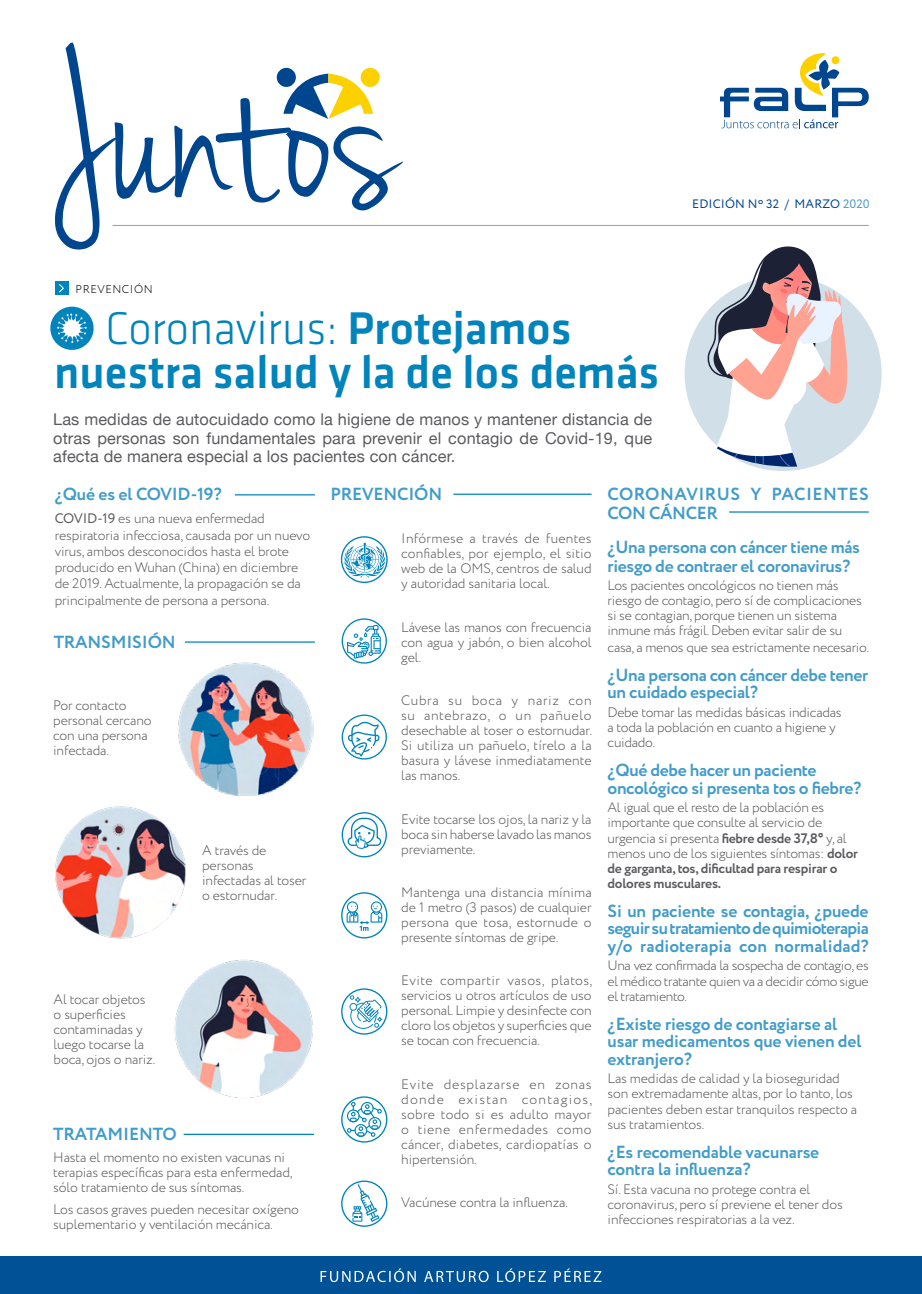
<style>
.page{position:relative;width:922px;height:1294px;background:#fff}
.page>*{position:absolute;margin:0;border:0;box-sizing:border-box;transform-origin:0 0}
.t1{font:500 47.5px/43.8px "Klavika";color:#0084bb}
.t2{font:700 17.5px/17.5px "Circe";letter-spacing:-.02em;color:#419cca}
.t3{font:700 17.5px/18.8px "Circe";letter-spacing:.025em;color:#419cca}
.t4{font:16.25px/18.8px "Helvetica Neue";letter-spacing:.01em;color:#5b5b5f;text-align:justify}
.t5{font:300 13.75px/15px "Circe";letter-spacing:-.01em;color:#5b5b5f}
.t6{font:12.25px "Circe";letter-spacing:.01em;color:#00468e}
.t7{font:300 11.25px "Circe";letter-spacing:.05em;color:#000}
.s1{font-weight:300}
.s2{color:#4e98cb}
.s3{font-weight:400}
.s4{font-weight:700}
</style>
<div class="page">
<svg style="left:720px;top:53px;width:148px;height:75px"></svg>
<svg style="left:55px;top:42px;width:348px;height:207px"></svg>
<hr style="left:112px;top:225px;width:756px;height:1px;background:#9c9ba0">
<div style="left:0;top:1256px;width:921px;height:37px;background:#005195"></div>
<svg style="left:320px;top:1268px;width:281px;height:13px"></svg>
<div style="left:684px;top:276px;width:197px;height:195px;background:#d1dfe9;border-radius:50%"></div>
<div style="left:50px;top:306px;width:44px;height:44px;background:#0084bb;border-radius:50%"></div>
<svg style="left:55px;top:281px;width:13px;height:14px"></svg>
<svg style="left:57px;top:313px;width:30px;height:30px"></svg>
<hr style="left:183px;top:1133px;width:131px;height:1px;background:#0084bb">
<hr style="left:235px;top:494px;width:80px;height:1px;background:#0084bb">
<hr style="left:453px;top:493px;width:138px;height:2px;background:#0084bb">
<svg style="left:341px;top:536px;width:46px;height:47px"></svg>
<svg style="left:341px;top:618px;width:46px;height:45px"></svg>
<svg style="left:341px;top:714px;width:46px;height:45px"></svg>
<svg style="left:341px;top:812px;width:46px;height:45px"></svg>
<svg style="left:341px;top:892px;width:46px;height:46px"></svg>
<svg style="left:341px;top:988px;width:46px;height:46px"></svg>
<svg style="left:341px;top:1096px;width:46px;height:46px"></svg>
<svg style="left:341px;top:1180px;width:46px;height:46px"></svg>
<svg style="left:699px;top:246px;width:155px;height:220px"></svg>
<hr style="left:729px;top:511px;width:139px;height:1px;background:#0084bb">
<img style="left:178px;top:662px;width:135px;height:133px">
<hr style="left:185px;top:641px;width:130px;height:1px;background:#0084bb">
<img style="left:55px;top:806px;width:131px;height:132px">
<img style="left:174px;top:959px;width:139px;height:139px">
<p class="t7" style="left:75px;top:281px;width:79px">PREVENCIÓN</p>
<h1 class="t1" style="left:54px;top:307px;width:606px;text-indent:51px"><span class="s1">Coronavirus:</span> Protejamos nuestra salud y la de los demás</h1>
<p class="t4" style="left:53px;top:411px;width:600px">Las medidas de autocuidado como la higiene de manos y mantener distancia de otras personas son fundamentales para prevenir el contagio de Covid-19, que afecta de manera especial a los pacientes con cáncer.</p>
<p class="t6" style="left:692px;top:195px;width:179px">EDICIÓN Nº 32 / MARZO <span class="s2">2020</span></p>
<p class="t2" style="left:55px;top:486px;width:168px">¿Qué es el COVID-19?</p>
<p class="t5" style="left:55px;top:511px;width:257px;line-height:16.2px"><span class="s3">COVID-19</span> es una nueva enfermedad respiratoria infecciosa, causada por un nuevo virus, ambos desconocidos hasta el brote producido en Wuhan (China) en diciembre de 2019. Actualmente, la propagación se da principalmente de persona a persona.</p>
<p class="t2" style="left:54px;top:633px;width:123px">TRANSMISIÓN</p>
<p class="t5" style="left:53px;top:698px;width:100px">Por contacto personal cercano con una persona infectada.</p>
<p class="t5" style="left:54px;top:991px;width:103px">Al tocar objetos o superficies contaminadas y luego tocarse la boca, ojos o nariz.</p>
<p class="t5" style="left:202px;top:843px;width:106px">A través de personas infectadas al toser o estornudar.</p>
<p class="t2" style="left:53px;top:1126px;width:125px">TRATAMIENTO</p>
<p class="t5" style="left:53px;top:1150px;width:241px">Hasta el momento no existen vacunas ni terapias específicas para esta enfermedad, sólo tratamiento de sus síntomas.</p>
<p class="t5" style="left:53px;top:1202px;width:247px">Los casos graves pueden necesitar oxígeno suplementario y ventilación mecánica.</p>
<p class="t2" style="left:330px;top:486px;width:113px">PREVENCIÓN</p>
<p class="t5" style="left:401px;top:531px;width:192px;text-align:justify">Infórmese a través de fuentes confiables, por ejemplo, el sitio web de la OMS, centros de salud y autoridad sanitaria local.</p>
<p class="t5" style="left:401px;top:620px;width:192px;text-align:justify">Lávese las manos con frecuencia con agua y jabón, o bien alcohol gel.</p>
<p class="t5" style="left:401px;top:693px;width:192px;text-align:justify">Cubra su boca y nariz con su antebrazo, o un pañuelo desechable al toser o estornudar.<br>Si utiliza un pañuelo, tírelo a la basura y lávese inmediatamente las manos.</p>
<p class="t5" style="left:401px;top:811px;width:192px;text-align:justify">Evite tocarse los ojos, la nariz y la boca sin haberse lavado las manos previamente.</p>
<p class="t5" style="left:401px;top:885px;width:192px;text-align:justify">Mantenga una distancia mínima de 1 metro (3 pasos) de cualquier persona que tosa, estornude o presente síntomas de gripe.</p>
<p class="t5" style="left:401px;top:973px;width:192px;text-align:justify">Evite compartir vasos, platos, servicios u otros artículos de uso personal. Limpie y desinfecte con cloro los objetos y superficies que se tocan con frecuencia.</p>
<p class="t5" style="left:401px;top:1076px;width:192px;text-align:justify">Evite desplazarse en zonas donde existan contagios, sobre todo si es adulto mayor o tiene enfermedades como cáncer, diabetes, cardiopatías o hipertensión.</p>
<p class="t5" style="left:401px;top:1195px;width:168px">Vacúnese contra la influenza.</p>
<p class="t3" style="left:607px;top:485px;width:262px">CORONAVIRUS Y PACIENTES<br>CON CÁNCER</p>
<p class="t2" style="left:607px;top:538px;width:254px;line-height:18.8px">¿Una persona con cáncer tiene más riesgo de contraer el coronavirus?</p>
<p class="t5" style="left:607px;top:578px;width:256px">Los pacientes oncológicos no tienen más riesgo de contagio, pero sí de complicaciones si se contagian, porque tienen un sistema inmune más frágil. Deben evitar salir de su</p>
<p class="t5" style="left:607px;top:639px;width:263px">casa, a menos que sea estrictamente necesario.</p>
<p class="t2" style="left:607px;top:666px;width:262px">¿Una persona con cáncer debe tener un cuidado especial?</p>
<p class="t5" style="left:607px;top:705px;width:235px">Debe tomar las medidas básicas indicadas a toda la población en cuanto a higiene y cuidado.</p>
<p class="t2" style="left:607px;top:762px;width:255px">¿Qué debe hacer un paciente oncológico si presenta tos o fiebre?</p>
<p class="t5" style="left:607px;top:800px;width:252px">Al igual que el resto de la población es importante que consulte al servicio de urgencia si presenta <span class="s4">fiebre desde 37,8°</span> y, al menos uno de los siguientes síntomas: <span class="s4">dolor de garganta, tos, dificultad para respirar o dolores musculares.</span></p>
<p class="t2" style="left:607px;top:902px;width:263px;text-align:justify">Si un paciente se contagia, ¿puede seguir su tratamiento de quimioterapia y/o radioterapia con normalidad?</p>
<p class="t5" style="left:607px;top:958px;width:263px;text-align:justify">Una vez confirmada la sospecha de contagio, es el médico tratante quien va a decidir cómo sigue el tratamiento.</p>
<p class="t2" style="left:607px;top:1015px;width:255px">¿Existe riesgo de contagiarse al usar medicamentos que vienen del extranjero?</p>
<p class="t5" style="left:607px;top:1071px;width:251px">Las medidas de calidad y la bioseguridad son extremadamente altas, por lo tanto, los pacientes deben estar tranquilos respecto a sus tratamientos.</p>
<p class="t2" style="left:607px;top:1143px;width:213px">¿Es recomendable vacunarse contra la influenza?</p>
<p class="t5" style="left:607px;top:1181px;width:237px">Sí. Esta vacuna no protege contra el coronavirus, pero sí previene el tener dos infecciones respiratorias a la vez.</p>
</div>
